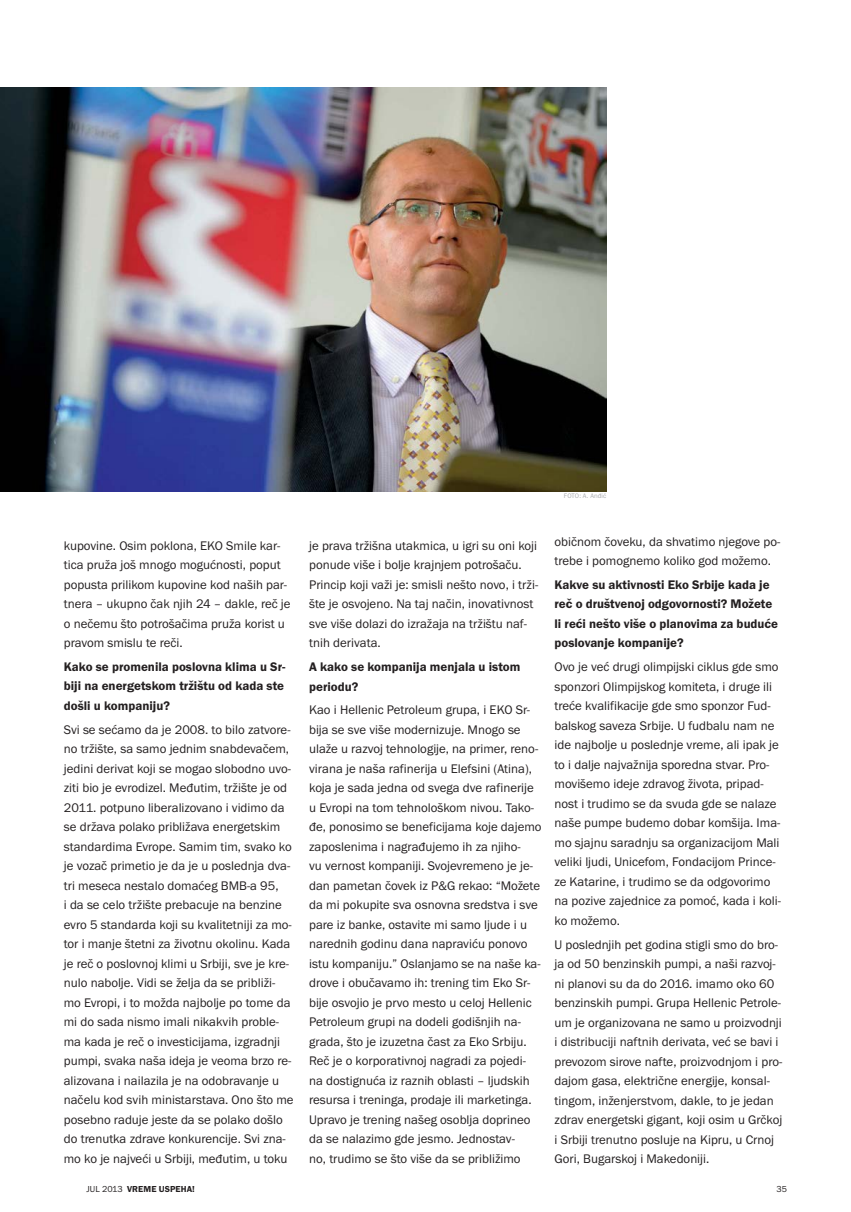
<style>
.page{position:relative;width:851px;height:1212px;background:#fff}
.page>*{position:absolute;margin:0;border:0;box-sizing:border-box;transform-origin:0 0}
.t1{font:12.9px/19.5px "Franklin Got Itc TOT Boo";color:#231f20}
.t2{font:12.9px/19.5px "Franklin Got Itc TOT Dem";color:#231f20}
.t3{font:9px "Franklin Got Itc TOT Dem";letter-spacing:.01em;color:#231f20}
.t4{font:9px "Franklin Got Itc TOT Boo";color:#231f20}
.t5{font:6.75px "Franklin Got Itc TOT Boo";letter-spacing:.01em;color:#a7a9ac}
.s1{font-family:"Franklin Got Itc TOT Boo"}
</style>
<div class="page">
<img style="left:0;top:88px;width:606px;height:404px">
<p class="t5" style="left:563px;top:493px;width:44px">FOTO: A. Anđić</p>
<p class="t1" style="left:64px;top:536px;width:228px">kupovine. Osim poklona, EKO Smile kar&shy;tica pruža još mnogo mogućnosti, poput popusta prilikom kupovine kod naših par&shy;tnera – ukupno čak njih 24 – dakle, reč je o nečemu što potrošačima pruža korist u pravom smislu te reči.</p>
<p class="t2" style="left:64px;top:658px;width:223px;text-align:justify">Kako se promenila poslovna klima u Sr&shy;biji na energetskom tržištu od kada ste došli u kompaniju?</p>
<p class="t1" style="left:64px;top:720px;width:231px">Svi se sećamo da je 2008. to bilo zatvore&shy;no tržište, sa samo jednim snabdevačem, jedini derivat koji se mogao slobodno uvo&shy;ziti bio je evrodizel. Međutim, tržište je od 2011. potpuno liberalizovano i vidimo da se država polako približava energetskim standardima Evrope. Samim tim, svako ko je vozač primetio je da je u poslednja dva&shy;tri meseca nestalo domaćeg BMB-a 95,<br>i da se celo tržište prebacuje na benzine evro 5 standarda koji su kvalitetniji za mo&shy;tor i manje štetni za životnu okolinu. Kada je reč o poslovnoj klimi u Srbiji, sve je kre&shy;nulo nabolje. Vidi se želja da se približi&shy;mo Evropi, i to možda najbolje po tome da mi do sada nismo imali nikakvih proble&shy;ma kada je reč o investicijama, izgradnji pumpi, svaka naša ideja je veoma brzo re&shy;alizovana i nailazila je na odobravanje u načelu kod svih ministarstava. Ono što me posebno raduje jeste da se polako došlo do trenutka zdrave konkurencije. Svi zna&shy;mo ko je najveći u Srbiji, međutim, u toku</p>
<p class="t1" style="left:309px;top:536px;width:230px">je prava tržišna utakmica, u igri su oni koji ponude više i bolje krajnjem potrošaču.<br>Princip koji važi je: smisli nešto novo, i trži&shy;šte je osvojeno. Na taj način, inovativnost sve više dolazi do izražaja na tržištu naf&shy;tnih derivata.</p>
<p class="t2" style="left:309px;top:658px;width:213px">A kako se kompanija menjala u istom periodu?</p>
<p class="t1" style="left:309px;top:701px;width:234px">Kao i Hellenic Petroleum grupa, i EKO Sr&shy;bija se sve više modernizuje. Mnogo se ulaže u razvoj tehnologije, na primer, reno&shy;virana je naša rafinerija u Elefsini (Atina), koja je sada jedna od svega dve rafinerije u Evropi na tom tehnološkom nivou. Tako&shy;đe, ponosimo se beneficijama koje dajemo zaposlenima i nagrađujemo ih za njiho-<br>vu vernost kompaniji. Svojevremeno je je&shy;dan pametan čovek iz P&amp;G rekao: “Možete da mi pokupite sva osnovna sredstva i sve pare iz banke, ostavite mi samo ljude i u narednih godinu dana napraviću ponovo istu kompaniju.” Oslanjamo se na naše ka&shy;drove i obučavamo ih: trening tim Eko Sr&shy;bije osvojio je prvo mesto u celoj Hellenic Petroleum grupi na dodeli godišnjih na&shy;grada, što je izuzetna čast za Eko Srbiju.<br>Reč je o korporativnoj nagradi za pojedi&shy;na dostignuća iz raznih oblasti – ljudskih resursa i treninga, prodaje ili marketinga.<br>Upravo je trening našeg osoblja doprineo da se nalazimo gde jesmo. Jednostav-<br>no, trudimo se što više da se približimo</p>
<p class="t1" style="left:554px;top:532px;width:227px">običnom čoveku, da shvatimo njegove po&shy;trebe i pomognemo koliko god možemo.</p>
<p class="t2" style="left:554px;top:576px;width:225px">Kakve su aktivnosti Eko Srbije kada je reč o društvenoj odgovornosti? Možete li reći nešto više o planovima za buduće poslovanje kompanije?</p>
<p class="t1" style="left:554px;top:658px;width:228px">Ovo je već drugi olimpijski ciklus gde smo sponzori Olimpijskog komiteta, i druge ili treće kvalifikacije gde smo sponzor Fud&shy;balskog saveza Srbije. U fudbalu nam ne ide najbolje u poslednje vreme, ali ipak je to i dalje najvažnija sporedna stvar. Pro&shy;movišemo ideje zdravog života, pripad&shy;nost i trudimo se da svuda gde se nalaze naše pumpe budemo dobar komšija. Ima&shy;mo sjajnu saradnju sa organizacijom Mali veliki ljudi, Unicefom, Fondacijom Prince&shy;ze Katarine, i trudimo se da odgovorimo na pozive zajednice za pomoć, kada i koli&shy;ko možemo.</p>
<p class="t1" style="left:554px;top:935px;width:229px">U poslednjih pet godina stigli smo do bro&shy;ja od 50 benzinskih pumpi, a naši razvoj&shy;ni planovi su da do 2016. imamo oko 60 benzinskih pumpi. Grupa Hellenic Petrole&shy;um je organizovana ne samo u proizvodnji i distribuciji naftnih derivata, već se bavi i prevozom sirove nafte, proizvodnjom i pro&shy;dajom gasa, električne energije, konsal&shy;tingom, inženjerstvom, dakle, to je jedan zdrav energetski gigant, koji osim u Grčkoj i Srbiji trenutno posluje na Kipru, u Crnoj Gori, Bugarskoj i Makedoniji.</p>
<p class="t3" style="left:86px;top:1186px;width:110px"><span class="s1">JUL 2013</span> VREME USPEHA!</p>
<p class="t4" style="left:776px;top:1186px;width:12px">35</p>
</div>
